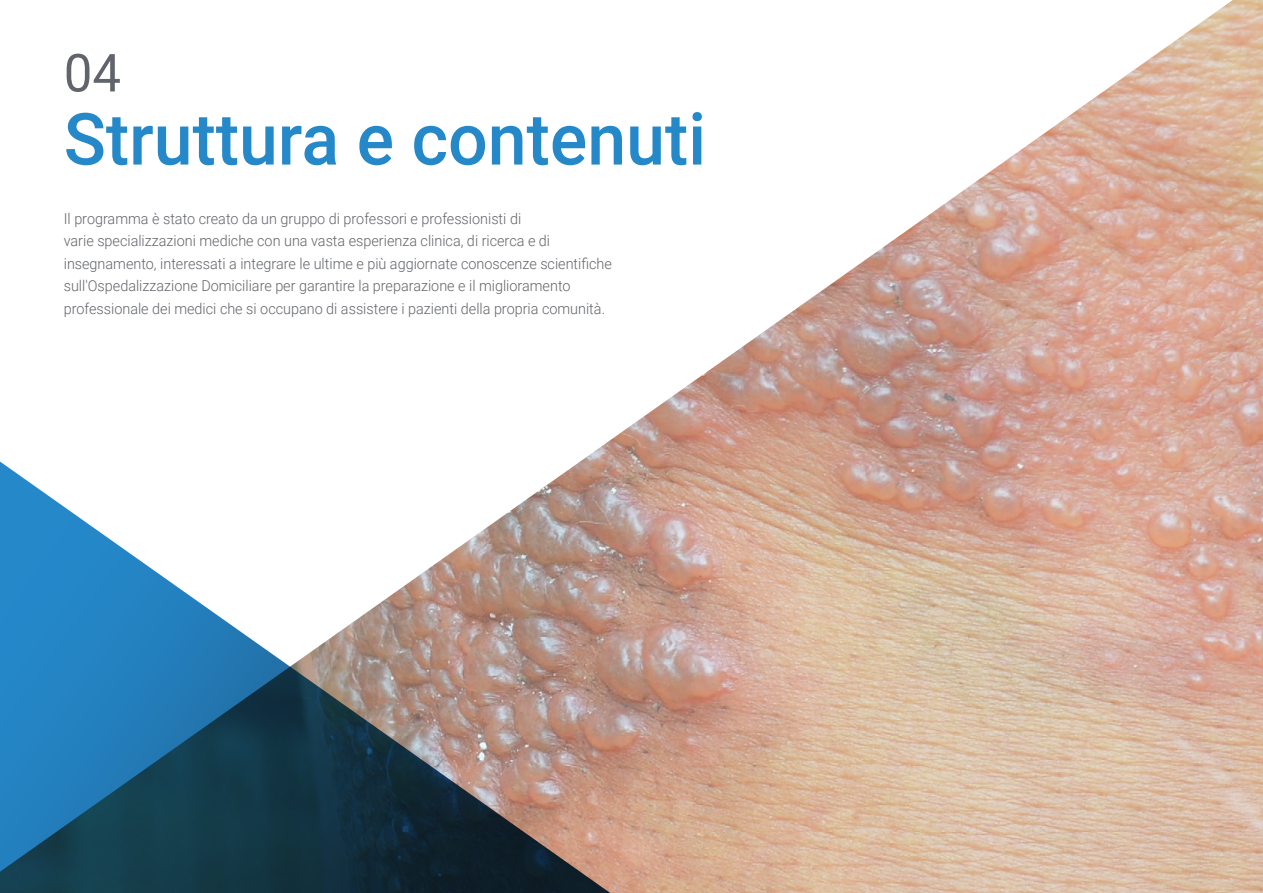
<style>
.page{position:relative;width:1263px;height:893px;background:#fff}
.page>*{position:absolute;margin:0;border:0;box-sizing:border-box;transform-origin:0 0}
.t1{font:500 72px "Roboto";color:#2488c9}
.t2{font:52.5px "Roboto";color:#61646a}
.t3{font:300 15px/22.5px "Roboto";color:#61646a;scale:.96 1}
</style>
<div class="page">
<img style="left:602px;top:0;width:661px;height:893px">
<svg style="left:0;top:446px;width:640px;height:447px"></svg>
<h2 class="t2" style="left:64px;top:36px;width:59px">04</h2>
<h1 class="t1" style="left:64px;top:89px;width:644px">Struttura e contenuti</h1>
<p class="t3" style="left:64px;top:207px;width:572px">Il programma è stato creato da un gruppo di professori e professionisti di<br>varie specializzazioni mediche con una vasta esperienza clinica, di ricerca e di insegnamento, interessati a integrare le ultime e più aggiornate conoscenze scientifiche sull'Ospedalizzazione Domiciliare per garantire la preparazione e il miglioramento professionale dei medici che si occupano di assistere i pazienti della propria comunità.</p>
</div>
